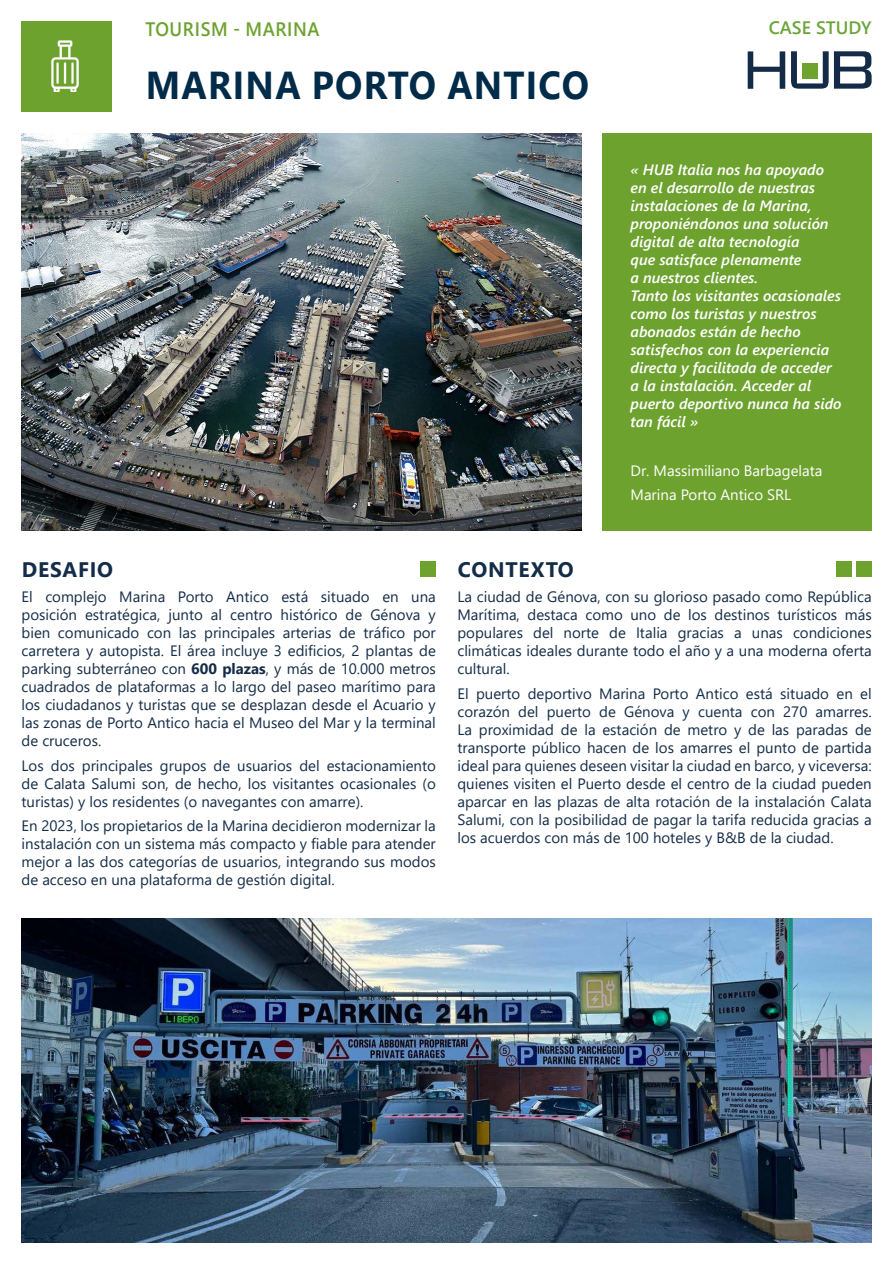
<style>
.page{position:relative;width:893px;height:1263px;background:#fff}
.page>*{position:absolute;margin:0;border:0;box-sizing:border-box;transform-origin:0 0}
.t1{font:700 38.85px "Segoe UI";letter-spacing:.035em;color:#002b49;scale:.93 1}
.t2{font:700 21px "Segoe UI";letter-spacing:.035em;color:#142c47}
.t3{font:600 19.5px "Segoe UI";letter-spacing:.035em;color:#6da22f;scale:.93 1}
.t4{font:600 18px "Segoe UI";color:#6ba539}
.t5{font:15px/18px "Segoe UI";color:#142c47;text-align:justify}
.t6{font:italic 600 15px/18px "Segoe UI";color:#fff}
.t7{font:15px/24.3px "Segoe UI";color:#fff}
.s1{font-weight:700}
</style>
<div class="page">
<div style="left:602px;top:134px;width:270px;height:397px;background:#6da22f"></div>
<div style="left:421px;top:561px;width:15px;height:15px;background:#6da22f"></div>
<div style="left:856px;top:561px;width:16px;height:15px;background:#6da22f"></div>
<div style="left:836px;top:561px;width:15px;height:15px;background:#6da22f"></div>
<div style="left:22px;top:21px;width:90px;height:90px;background:#6da22f"></div>
<img style="left:51px;top:41px;width:28px;height:51px">
<svg style="left:748px;top:51px;width:37px;height:38px"></svg>
<svg style="left:791px;top:51px;width:81px;height:38px"></svg>
<div style="left:802px;top:63px;width:16px;height:15px;background:#6ea32e"></div>
<img style="left:21px;top:918px;width:851px;height:324px">
<img style="left:22px;top:134px;width:559px;height:397px">
<h3 class="t3" style="left:146px;top:11px;width:189px">TOURISM - MARINA</h3>
<p class="t4" style="left:769px;top:11px;width:104px">CASE STUDY</p>
<h1 class="t1" style="left:146px;top:48px;width:478px">MARINA PORTO ANTICO</h1>
<p class="t6" style="left:630px;top:158px;width:213px">« HUB Italia nos ha apoyado en el desarrollo de nuestras instalaciones de la Marina, proponiéndonos una solución digital de alta tecnología<br>que satisface plenamente<br>a nuestros clientes.<br>Tanto los visitantes ocasionales como los turistas y nuestros abonados están de hecho satisfechos con la experiencia directa y facilitada de acceder a la instalación. Acceder al puerto deportivo nunca ha sido tan fácil »</p>
<p class="t7" style="left:630px;top:457px;width:193px">Dr. Massimiliano Barbagelata<br>Marina Porto Antico SRL</p>
<h2 class="t2" style="left:22px;top:549px;width:93px">DESAFIO</h2>
<h2 class="t2" style="left:458px;top:549px;width:118px">CONTEXTO</h2>
<p class="t5" style="left:22px;top:587px;width:416px">El complejo Marina Porto Antico está situado en una posición estratégica, junto al centro histórico de Génova y bien comunicado con las principales arterias de tráfico por carretera y autopista. El área incluye 3 edificios, 2 plantas de parking subterráneo con <span class="s1">600 plazas</span>, y más de 10.000 metros cuadrados de plataformas a lo largo del paseo marítimo para los ciudadanos y turistas que se desplazan desde el Acuario y las zonas de Porto Antico hacia el Museo del Mar y la terminal de cruceros.</p>
<p class="t5" style="left:22px;top:755px;width:416px">Los dos principales grupos de usuarios del estacionamiento de Calata Salumi son, de hecho, los visitantes ocasionales (o turistas) y los residentes (o navegantes con amarre).</p>
<p class="t5" style="left:22px;top:815px;width:416px">En 2023, los propietarios de la Marina decidieron modernizar la instalación con un sistema más compacto y fiable para atender mejor a las dos categorías de usuarios, integrando sus modos de acceso en una plataforma de gestión digital.</p>
<p class="t5" style="left:457px;top:587px;width:416px">La ciudad de Génova, con su glorioso pasado como República Marítima, destaca como uno de los destinos turísticos más populares del norte de Italia gracias a unas condiciones climáticas ideales durante todo el año y a una moderna oferta cultural.</p>
<p class="t5" style="left:457px;top:683px;width:416px">El puerto deportivo Marina Porto Antico está situado en el corazón del puerto de Génova y cuenta con 270 amarres.<br>La proximidad de la estación de metro y de las paradas de transporte público hacen de los amarres el punto de partida ideal para quienes deseen visitar la ciudad en barco, y viceversa: quienes visiten el Puerto desde el centro de la ciudad pueden aparcar en las plazas de alta rotación de la instalación Calata Salumi, con la posibilidad de pagar la tarifa reducida gracias a los acuerdos con más de 100 hoteles y B&amp;B de la ciudad.</p>
</div>
